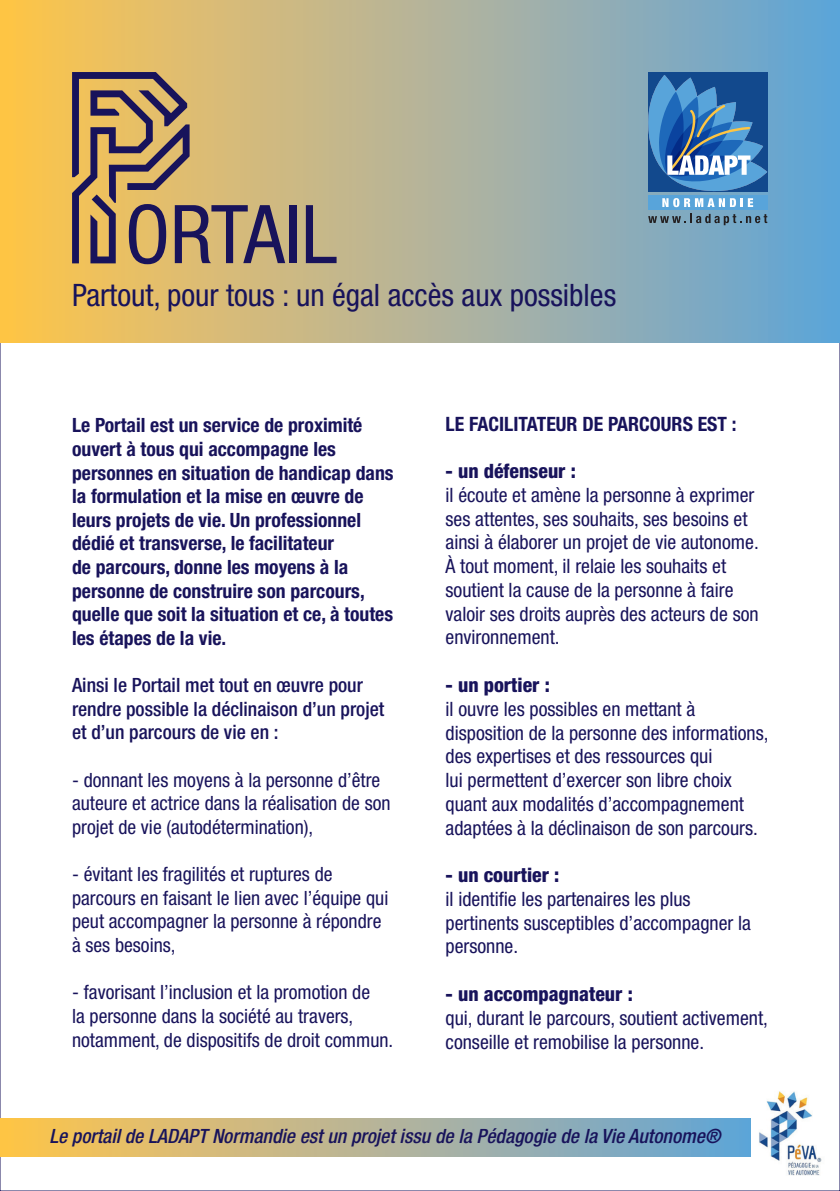
<style>
.page{position:relative;width:840px;height:1191px;background:#fff}
.page>*{position:absolute;margin:0;border:0;box-sizing:border-box;transform-origin:0 0}
.t1{font:condensed 81.2px "Helvetica Neue LT Std";color:#18135b}
.t2{font:condensed 31px "Helvetica Neue LT Std";color:#18135b}
.t3{font:condensed 19.8px/23.8px "Helvetica Neue LT Std";color:#18135b}
.t4{font:800 condensed 19.8px "Helvetica Neue LT Std";color:#18135b}
.t5{font:700 condensed 19.8px "Helvetica Neue LT Std";color:#18135b}
.t6{font:condensed 19.6px/23.6px "Helvetica Neue LT Std";color:#18135b}
.t7{font:700 condensed 19.6px/23.6px "Helvetica Neue LT Std";color:#18135b}
.t8{font:500 condensed 19.6px/23.6px "Helvetica Neue LT Std";color:#18135b}
.t9{font:italic 500 condensed 19.6px "Helvetica Neue LT Std";color:#18135b}
</style>
<div class="page">
<div style="left:0;top:1119px;width:755px;height:37px;background:linear-gradient(to right,#ffc44f,#63a4dc)"></div>
<div style="left:0;top:0;width:839px;height:343px;background:linear-gradient(to right,#ffc44f,#62a4dc)"></div>
<svg style="left:72px;top:72px;width:117px;height:191px;background:#a88b62"></svg>
<div style="left:647px;top:72px;width:119px;height:119px;background:#12498d"></div>
<svg style="left:647px;top:214px;width:119px;height:11px"></svg>
<div style="left:647px;top:195px;width:119px;height:15px;background:#58a4da"></div>
<svg style="left:647px;top:75px;width:119px;height:132px"></svg>
<img style="left:750px;top:1091px;width:72px;height:85px">
<h1 class="t1" style="left:125px;top:187px;width:214px">ORTAIL</h1>
<h2 class="t2" style="left:72px;top:277px;width:545px">Partout, pour tous : un égal accès aux possibles</h2>
<p class="t7" style="left:72px;top:413px;width:323px">Le Portail est un service de proximité ouvert à tous qui accompagne les personnes en situation de handicap dans la formulation et la mise en œuvre de leurs projets de vie. Un professionnel dédié et transverse, le facilitateur<br>de parcours, donne les moyens à la personne de construire son parcours, quelle que soit la situation et ce, à toutes les étapes de la vie.</p>
<p class="t8" style="left:72px;top:673px;width:313px">Ainsi le Portail met tout en œuvre pour rendre possible la déclinaison d’un projet et d’un parcours de vie en :</p>
<p class="t6" style="left:72px;top:768px;width:320px">- donnant les moyens à la personne d’être auteure et actrice dans la réalisation de son projet de vie (autodétermination),</p>
<p class="t6" style="left:72px;top:862px;width:317px">- évitant les fragilités et ruptures de parcours en faisant le lien avec l’équipe qui peut accompagner la personne à répondre à ses besoins,</p>
<p class="t6" style="left:72px;top:980px;width:322px">- favorisant l’inclusion et la promotion de<br>la personne dans la société au travers, notamment, de dispositifs de droit commun.</p>
<p class="t5" style="left:445px;top:411px;width:292px">LE FACILITATEUR DE PARCOURS EST :</p>
<p class="t4" style="left:445px;top:459px;width:132px">- un défenseur :</p>
<p class="t3" style="left:445px;top:483px;width:314px">il écoute et amène la personne à exprimer ses attentes, ses souhaits, ses besoins et ainsi à élaborer un projet de vie autonome.<br>À tout moment, il relaie les souhaits et soutient la cause de la personne à faire valoir ses droits auprès des acteurs de son environnement.</p>
<p class="t4" style="left:445px;top:672px;width:106px">- un portier :</p>
<p class="t3" style="left:445px;top:697px;width:324px">il ouvre les possibles en mettant à disposition de la personne des informations, des expertises et des ressources qui<br>lui permettent d’exercer son libre choix quant aux modalités d’accompagnement adaptées à la déclinaison de son parcours.</p>
<p class="t4" style="left:445px;top:863px;width:115px">- un courtier :</p>
<p class="t3" style="left:445px;top:887px;width:307px">il identifie les partenaires les plus pertinents susceptibles d’accompagner la personne.</p>
<p class="t4" style="left:445px;top:981px;width:189px">- un accompagnateur :</p>
<p class="t3" style="left:445px;top:1005px;width:324px">qui, durant le parcours, soutient activement, conseille et remobilise la personne.</p>
<p class="t9" style="left:49px;top:1124px;width:672px">Le portail de LADAPT Normandie est un projet issu de la Pédagogie de la Vie Autonome®</p>
</div>
